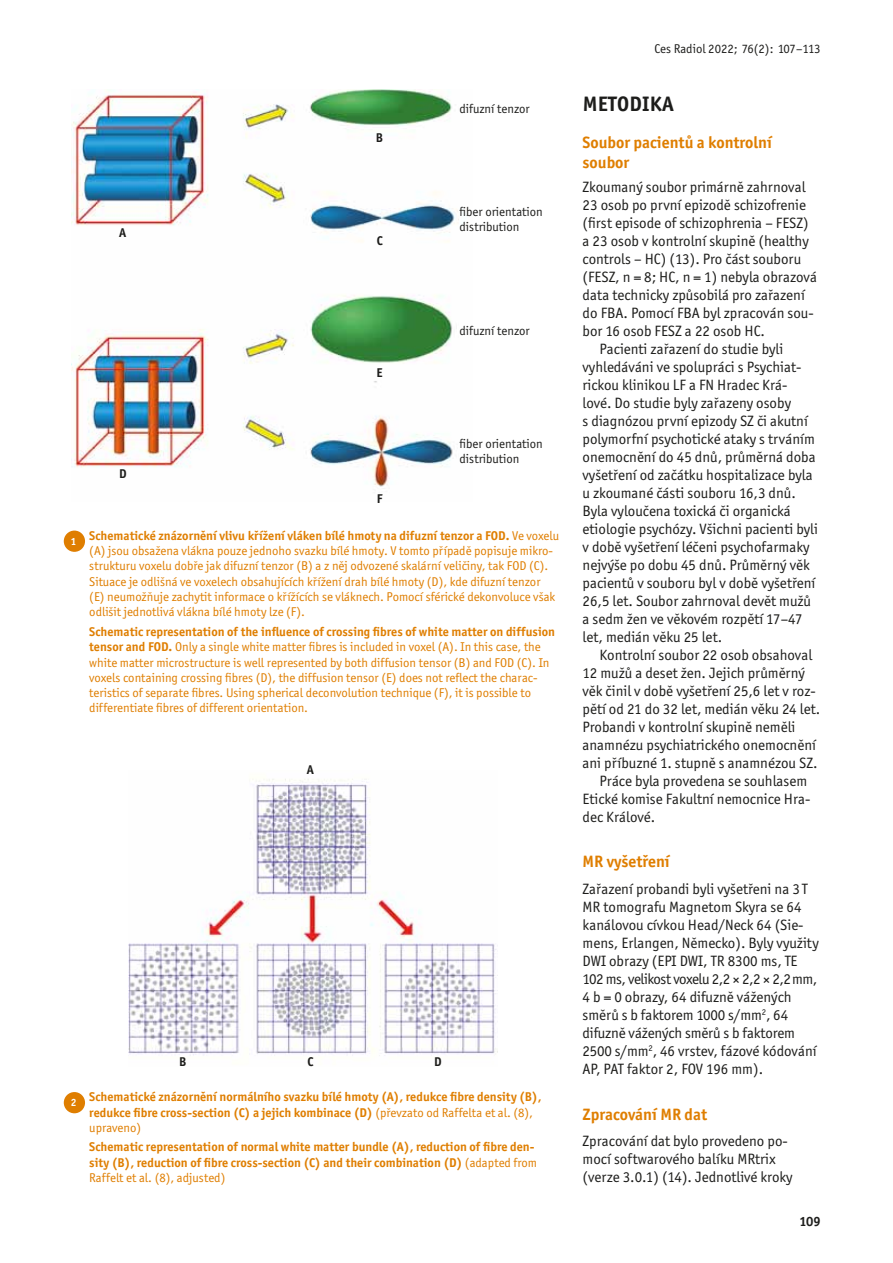
<style>
.page{position:relative;width:893px;height:1263px;background:#fff}
.page>*{position:absolute;margin:0;border:0;box-sizing:border-box;transform-origin:0 0}
.t1{font:700 21px "Officina Sans Itc TOT";letter-spacing:.015em;color:#1d1d1b}
.t2{font:700 16.5px/19.8px "Officina Sans Itc TOT";color:#df7e00}
.t3{font:15px/18px "Officina Sans Itc TOT";color:#1d1d1b}
.t4{font:700 13.5px "Officina Sans Itc TOT";color:#1d1d1b}
.t5{font:12.75px/15.3px "Officina Sans Itc TOT";color:#df7e00}
.t6{font:700 12.75px/15.3px "Officina Sans Itc TOT";color:#df7e00}
.t7{font:12.75px/15.3px "Officina Sans Itc TOT";color:#1d1d1b}
.t8{font:700 12.75px "Officina Sans Itc TOT";color:#1d1d1b}
.s1{font-weight:700}
.s2{font-weight:400}
</style>
<div class="page">
<img style="left:72px;top:89px;width:387px;height:398px">
<div style="left:64px;top:531px;width:21px;height:21px;background:#df7e00;border-radius:50%"></div>
<div style="left:64px;top:1092px;width:21px;height:21px;background:#df7e00;border-radius:50%"></div>
<img style="left:128px;top:779px;width:368px;height:277px">
<p class="t8" style="left:119px;top:225px;width:9px">A</p>
<p class="t8" style="left:119px;top:465px;width:9px">D</p>
<p class="t8" style="left:376px;top:129px;width:9px">B</p>
<p class="t8" style="left:377px;top:233px;width:7px">C</p>
<p class="t8" style="left:377px;top:365px;width:8px">E</p>
<p class="t8" style="left:377px;top:490px;width:7px">F</p>
<p class="t7" style="left:460px;top:101px;width:72px">difuzní tenzor</p>
<p class="t7" style="left:460px;top:204px;width:85px">fiber orientation distribution</p>
<p class="t7" style="left:460px;top:323px;width:72px">difuzní tenzor</p>
<p class="t7" style="left:460px;top:436px;width:85px">fiber orientation distribution</p>
<p class="t5" style="left:89px;top:528px;width:471px;text-indent:-19px"><sub>1</sub> <span class="s1">Schematické znázornění vlivu křížení vláken bílé hmoty na difuzní tenzor a FOD.</span> Ve voxelu (A) jsou obsažena vlákna pouze jednoho svazku bílé hmoty. V tomto případě popisuje mikro&shy;strukturu voxelu dobře jak difuzní tenzor (B) a z něj odvozené skalární veličiny, tak FOD (C).<br>Situace je odlišná ve voxelech obsahujících křížení drah bílé hmoty (D), kde difuzní tenzor<br>(E) neumožňuje zachytit informace o křížících se vláknech. Pomocí sférické dekonvoluce však odlišit jednotlivá vlákna bílé hmoty lze (F).</p>
<p class="t5" style="left:89px;top:624px;width:467px"><span class="s1">Schematic representation of the influence of crossing fibres of white matter on diffusion tensor and FOD.</span> Only a single white matter fibres is included in voxel (A). In this case, the white matter microstructure is well represented by both diffusion tensor (B) and FOD (C). In voxels containing crossing fibres (D), the diffusion tensor (E) does not reflect the charac&shy;teristics of separate fibres. Using spherical deconvolution technique (F), it is possible to differentiate fibres of different orientation.</p>
<p class="t8" style="left:307px;top:761px;width:9px">A</p>
<p class="t8" style="left:179px;top:1054px;width:9px">B</p>
<p class="t8" style="left:307px;top:1054px;width:7px">C</p>
<p class="t8" style="left:434px;top:1054px;width:9px">D</p>
<p class="t6" style="left:89px;top:1089px;width:454px;text-indent:-19px"><sub>2</sub> Schematické znázornění normálního svazku bílé hmoty (A), redukce fibre density (B), redukce fibre cross-section (C) a jejich kombinace (D) <span class="s2">(převzato od Raffelta et al. (8), upraveno)</span></p>
<p class="t6" style="left:89px;top:1139px;width:449px">Schematic representation of normal white matter bundle (A), reduction of fibre den&shy;sity (B), reduction of fibre cross-section (C) and their combination (D) <span class="s2">(adapted from<br>Raffelt et al. (8), adjusted)</span></p>
<p class="t7" style="left:654px;top:41px;width:168px">Ces Radiol 2022; 76(2): 107–113</p>
<h1 class="t1" style="left:583px;top:91px;width:93px">METODIKA</h1>
<p class="t2" style="left:583px;top:132px;width:191px">Soubor pacientů a kontrolní soubor</p>
<p class="t3" style="left:583px;top:178px;width:225px">Zkoumaný soubor primárně zahrnoval</p>
<p class="t3" style="left:583px;top:196px;width:225px">23 osob po první epizodě schizofrenie</p>
<p class="t3" style="left:583px;top:214px;width:228px">(first episode of schizophrenia – FESZ)</p>
<p class="t3" style="left:583px;top:232px;width:228px">a 23 osob v kontrolní skupině (healthy</p>
<p class="t3" style="left:583px;top:250px;width:220px">controls – HC) (13). Pro část souboru</p>
<p class="t3" style="left:583px;top:268px;width:236px">(FESZ, n = 8; HC, n = 1) nebyla obrazová</p>
<p class="t3" style="left:583px;top:286px;width:224px">data technicky způsobilá pro zařazení</p>
<p class="t3" style="left:583px;top:304px;width:233px">do FBA. Pomocí FBA byl zpracován sou-</p>
<p class="t3" style="left:583px;top:322px;width:184px">bor 16 osob FESZ a 22 osob HC.</p>
<p class="t3" style="left:600px;top:340px;width:185px">Pacienti zařazení do studie byli</p>
<p class="t3" style="left:583px;top:358px;width:220px">vyhledáváni ve spolupráci s Psychiat-</p>
<p class="t3" style="left:583px;top:376px;width:206px">rickou klinikou LF a FN Hradec Krá-</p>
<p class="t3" style="left:583px;top:394px;width:210px">lové. Do studie byly zařazeny osoby</p>
<p class="t3" style="left:583px;top:412px;width:227px">s diagnózou první epizody SZ či akutní</p>
<p class="t3" style="left:583px;top:430px;width:234px">polymorfní psychotické ataky s trváním</p>
<p class="t3" style="left:583px;top:448px;width:235px">onemocnění do 45 dnů, průměrná doba</p>
<p class="t3" style="left:583px;top:466px;width:232px">vyšetření od začátku hospitalizace byla</p>
<p class="t3" style="left:583px;top:484px;width:215px">u zkoumané části souboru 16,3 dnů.</p>
<p class="t3" style="left:583px;top:502px;width:210px">Byla vyloučena toxická či organická</p>
<p class="t3" style="left:583px;top:520px;width:237px">etiologie psychózy. Všichni pacienti byli</p>
<p class="t3" style="left:583px;top:538px;width:228px">v době vyšetření léčeni psychofarmaky</p>
<p class="t3" style="left:583px;top:556px;width:229px">nejvýše po dobu 45 dnů. Průměrný věk</p>
<p class="t3" style="left:583px;top:574px;width:234px">pacientů v souboru byl v době vyšetření</p>
<p class="t3" style="left:583px;top:592px;width:230px">26,5 let. Soubor zahrnoval devět mužů</p>
<p class="t3" style="left:583px;top:610px;width:221px">a sedm žen ve věkovém rozpětí 17–47</p>
<p class="t3" style="left:583px;top:628px;width:141px">let, medián věku 25 let.</p>
<p class="t3" style="left:600px;top:646px;width:214px">Kontrolní soubor 22 osob obsahoval</p>
<p class="t3" style="left:583px;top:664px;width:224px">12 mužů a deset žen. Jejich průměrný</p>
<p class="t3" style="left:583px;top:682px;width:235px">věk činil v době vyšetření 25,6 let v roz-</p>
<p class="t3" style="left:583px;top:700px;width:239px">pětí od 21 do 32 let, medián věku 24 let.</p>
<p class="t3" style="left:583px;top:718px;width:214px">Probandi v kontrolní skupině neměli</p>
<p class="t3" style="left:583px;top:736px;width:235px">anamnézu psychiatrického onemocnění</p>
<p class="t3" style="left:583px;top:754px;width:236px">ani příbuzné 1. stupně s anamnézou SZ.</p>
<p class="t3" style="left:600px;top:772px;width:209px">Práce byla provedena se souhlasem</p>
<p class="t3" style="left:583px;top:790px;width:229px">Etické komise Fakultní nemocnice Hra-</p>
<p class="t3" style="left:583px;top:808px;width:74px">dec Králové.</p>
<p class="t2" style="left:583px;top:852px;width:89px">MR vyšetření</p>
<p class="t3" style="left:583px;top:880px;width:238px">Zařazení probandi byli vyšetřeni na 3 T MR tomografu Magnetom Skyra se 64 kanálovou cívkou Head/Neck 64 (Sie&shy;mens, Erlangen, Německo). Byly využity DWI obrazy (EPI DWI, TR 8300 ms, TE 102 ms, velikost voxelu 2,2 × 2,2 × 2,2mm, 4 b = 0 obrazy, 64 difuzně vážených směrů s b faktorem 1000 s/mm<sup>2</sup>, 64 difuzně vážených směrů s b faktorem 2500 s/mm<sup>2</sup>, 46 vrstev, fázové kódování AP, PAT faktor 2, FOV 196 mm).</p>
<p class="t2" style="left:583px;top:1104px;width:126px">Zpracování MR dat</p>
<p class="t3" style="left:583px;top:1132px;width:212px">Zpracování dat bylo provedeno po&shy;mocí softwarového balíku MRtrix (verze 3.0.1) (14). Jednotlivé kroky</p>
<p class="t4" style="left:799px;top:1213px;width:23px">109</p>
</div>
